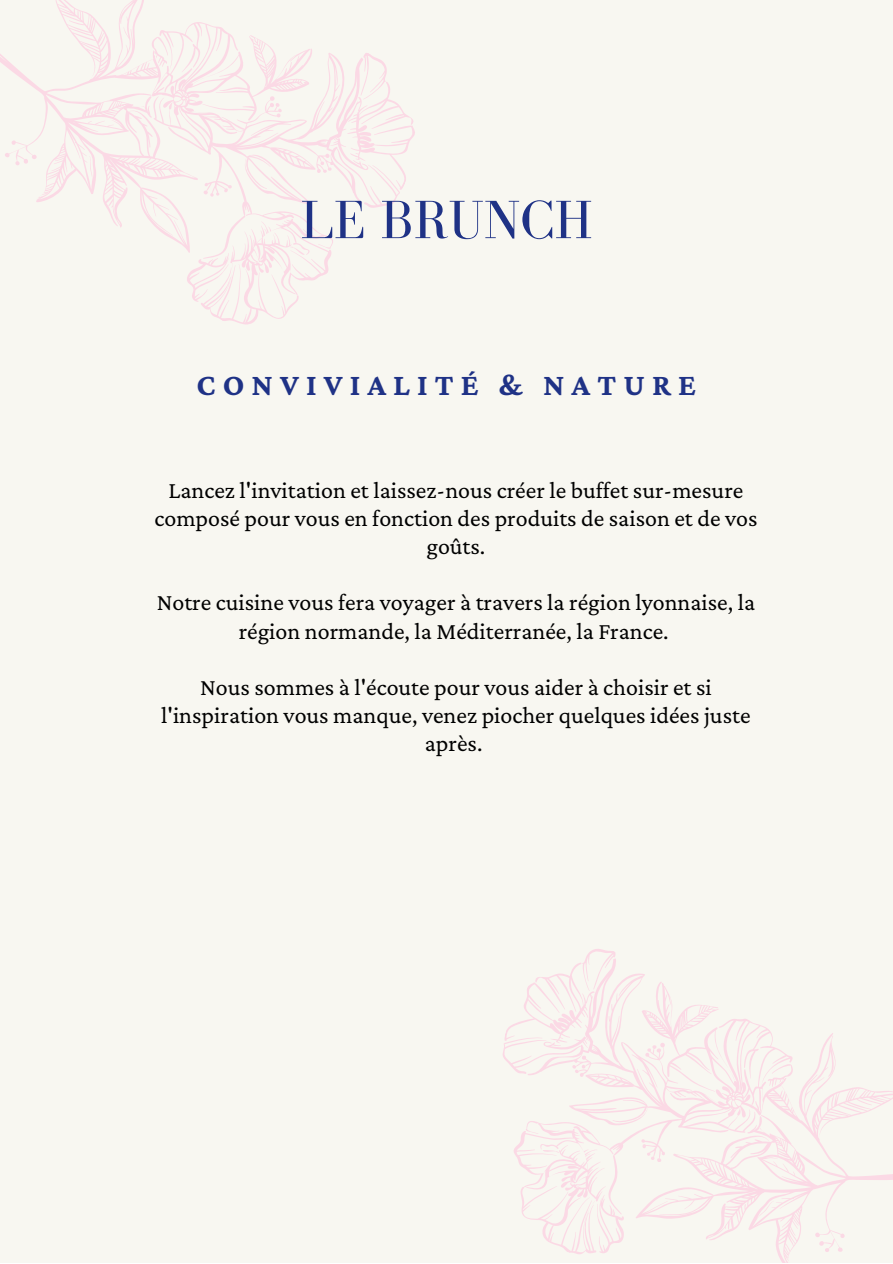
<style>
.page{position:relative;width:893px;height:1264px;background:#fff}
.page>*{position:absolute;margin:0;border:0;box-sizing:border-box;transform-origin:0 0}
.t1{font:55.5px "Bodoni FLF";color:#1f3286}
.t2{font:700 31.5px "Crimson Pro";letter-spacing:.225em;color:#1f3286}
.t3{font:24px/28px "Crimson Pro";color:#000;text-align:center}
</style>
<div class="page">
<div style="left:0;top:0;width:892px;height:1262px;background:#f8f7f1"></div>
<svg style="left:0;top:0;width:415px;height:325px"></svg>
<svg style="left:502px;top:949px;width:390px;height:313px"></svg>
<h1 class="t1" style="left:300px;top:190px;width:293px">LE BRUNCH</h1>
<h2 class="t2" style="left:196px;top:367px;width:501px">CONVIVIALITÉ &amp; NATURE</h2>
<p class="t3" style="left:154px;top:475px;width:604px">Lancez l'invitation et laissez-nous créer le buffet sur-mesure composé pour vous en fonction des produits de saison et de vos goûts.</p>
<p class="t3" style="left:157px;top:588px;width:600px">Notre cuisine vous fera voyager à travers la région lyonnaise, la région normande, la Méditerranée, la France.</p>
<p class="t3" style="left:161px;top:672px;width:590px">Nous sommes à l'écoute pour vous aider à choisir et si l'inspiration vous manque, venez piocher quelques idées juste après.</p>
</div>
